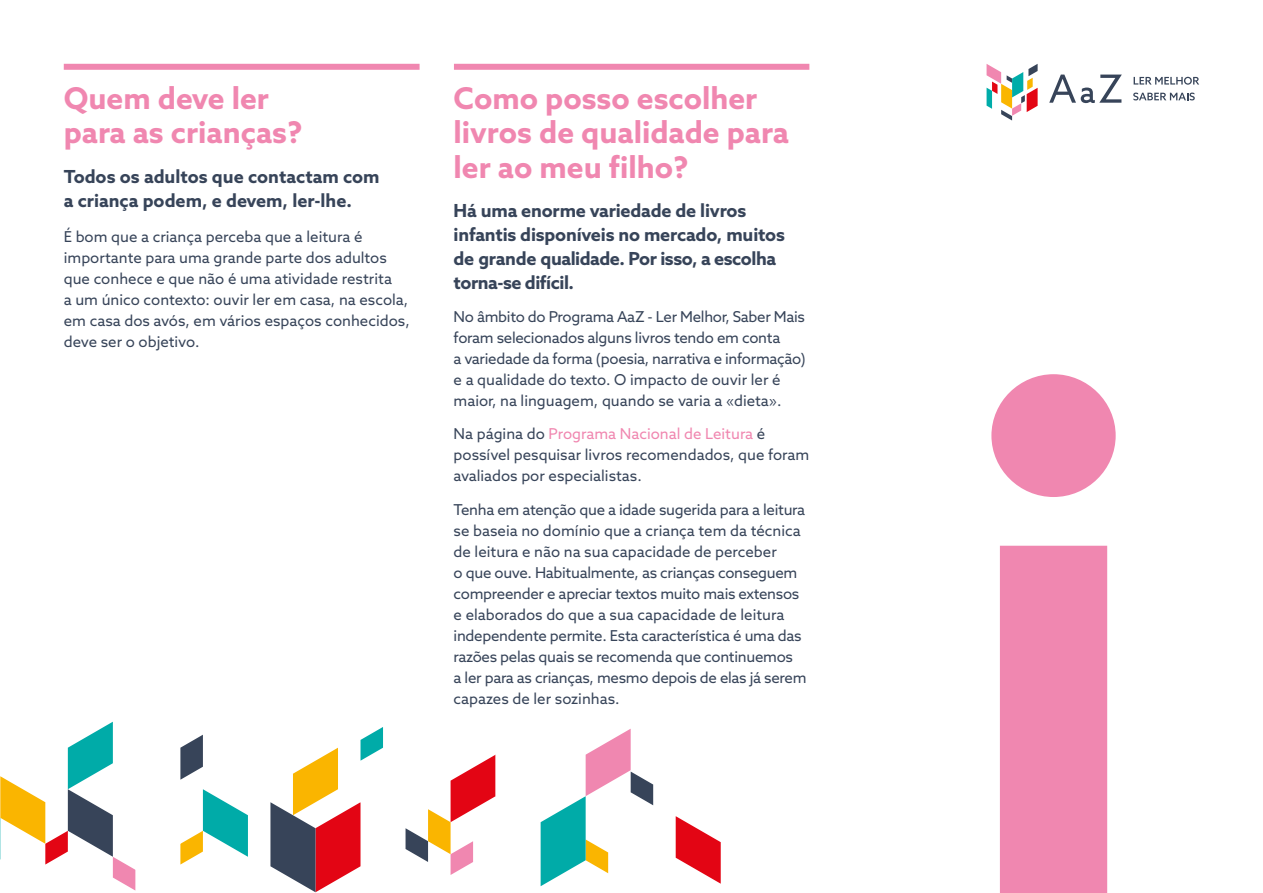
<style>
.page{position:relative;width:1263px;height:893px;background:#fff}
.page>*{position:absolute;margin:0;border:0;box-sizing:border-box;transform-origin:0 0}
.t1{font:700 30px/34.5px "Azo Sans";color:#f087b0}
.t2{font:700 18px/24px "Azo Sans";letter-spacing:-.01em;color:#374459}
.t3{font:15px/21px "Azo Sans";letter-spacing:-.02em;color:#374459}
.t4{font:15px/21px "Azo Sans";color:#374459}
.s1{color:#f087b0}
</style>
<div class="page">
<div style="left:64px;top:64px;width:356px;height:6px;background:#f087b0"></div>
<div style="left:454px;top:64px;width:355px;height:6px;background:#f087b0"></div>
<svg style="left:991px;top:374px;width:125px;height:519px;fill:#f087b0"></svg>
<svg style="left:0;top:722px;width:721px;height:170px"></svg>
<svg style="left:986px;top:64px;width:51px;height:57px"></svg>
<svg style="left:1049px;top:75px;width:73px;height:28px"></svg>
<svg style="left:1133px;top:77px;width:66px;height:8px"></svg>
<svg style="left:1133px;top:93px;width:62px;height:7px"></svg>
<h1 class="t1" style="left:64px;top:80px;width:240px">Quem deve ler para as crianças?</h1>
<p class="t2" style="left:64px;top:164px;width:317px">Todos os adultos que contactam com a criança podem, e devem, ler-lhe.</p>
<p class="t4" style="left:64px;top:226px;width:347px">É bom que a criança perceba que a leitura é importante para uma grande parte dos adultos que conhece e que não é uma atividade restrita<br>a um único contexto: ouvir ler em casa, na escola, em casa dos avós, em vários espaços conhecidos, deve ser o objetivo.</p>
<h1 class="t1" style="left:454px;top:80px;width:337px">Como posso escolher livros de qualidade para ler ao meu filho?</h1>
<p class="t2" style="left:454px;top:198px;width:333px">Há uma enorme variedade de livros infantis disponíveis no mercado, muitos de grande qualidade. Por isso, a escolha torna-se difícil.</p>
<p class="t3" style="left:454px;top:306px;width:354px">No âmbito do Programa AaZ - Ler Melhor, Saber Mais foram selecionados alguns livros tendo em conta<br>a variedade da forma (poesia, narrativa e informação) e a qualidade do texto. O impacto de ouvir ler é maior, na linguagem, quando se varia a «dieta».</p>
<p class="t4" style="left:454px;top:423px;width:357px">Na página do <span class="s1">Programa Nacional de Leitura</span> é possível pesquisar livros recomendados, que foram avaliados por especialistas.</p>
<p class="t3" style="left:454px;top:499px;width:354px">Tenha em atenção que a idade sugerida para a leitura se baseia no domínio que a criança tem da técnica de leitura e não na sua capacidade de perceber<br>o que ouve. Habitualmente, as crianças conseguem compreender e apreciar textos muito mais extensos e elaborados do que a sua capacidade de leitura independente permite. Esta característica é uma das razões pelas quais se recomenda que continuemos<br>a ler para as crianças, mesmo depois de elas já serem capazes de ler sozinhas.</p>
</div>
